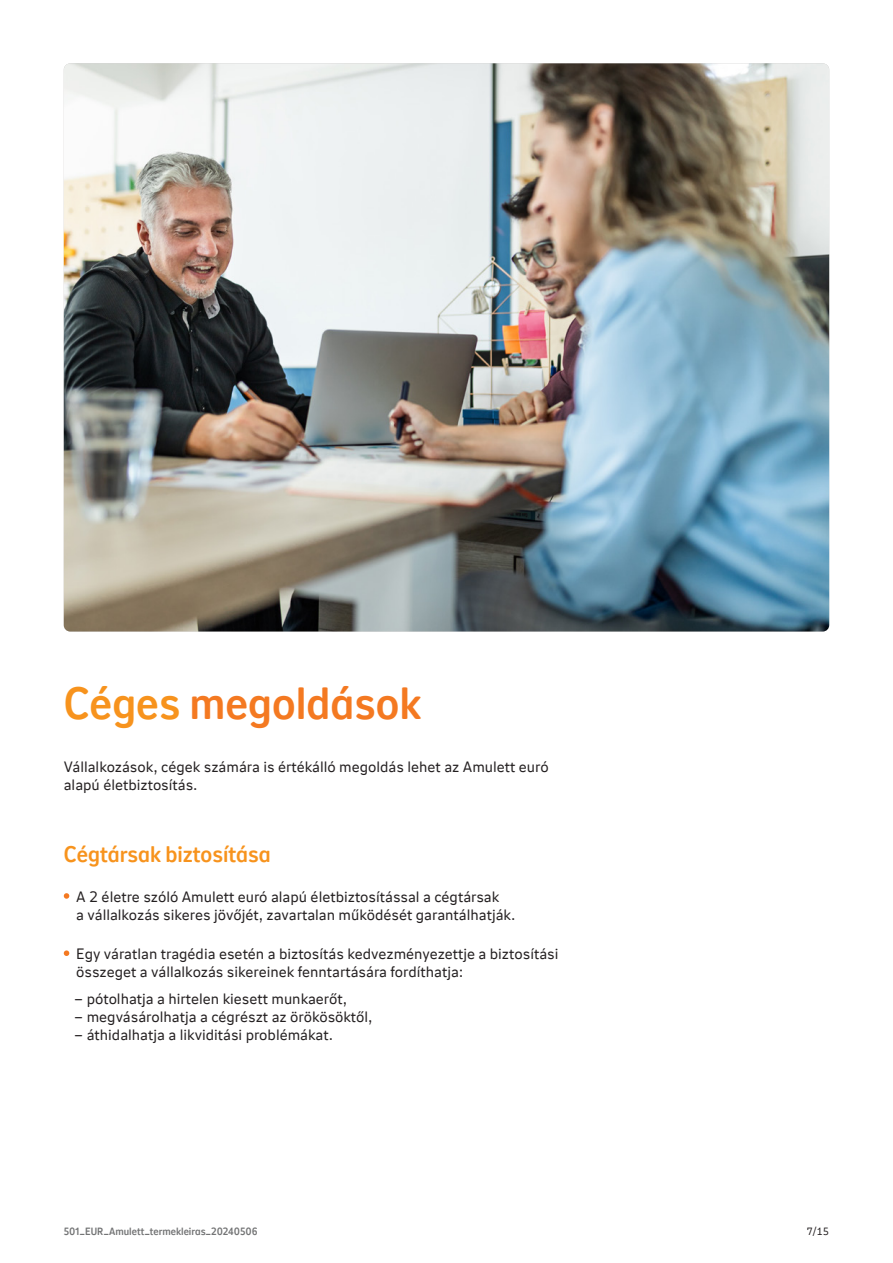
<style>
.page{position:relative;width:893px;height:1263px;background:#fff}
.page>*{position:absolute;margin:0;border:0;box-sizing:border-box;transform-origin:0 0}
.t1{font:45px "Nitti Grotesk NN Heading";color:#f47921}
.kiscím{font:22.5px "Nitti Grotesk NN Heading";color:#f7931d}
.kenyerszoveg{font:15px/18px "Nitti Grotesk NN Text";color:#231f20}
.t2{font:10.5px "Nitti Grotesk NN Heading";color:#737475}
.t3{font:10.5px "Nitti Grotesk NN Text";color:#231f20}
.s1{color:#f7931d}
</style>
<div class="page">
<svg style="left:64px;top:893px;width:5px;height:6px"></svg>
<svg style="left:64px;top:950px;width:5px;height:6px"></svg>
<img style="left:64px;top:63px;width:765px;height:568px">
<p class="t1" style="left:64px;top:671px;width:359px"><span class="s1">Céges</span> megoldások</p>
<p class="kenyerszoveg" style="left:64px;top:757px;width:486px">Vállalkozások, cégek számára is értékálló megoldás lehet az Amulett euró alapú életbiztosítás.</p>
<p class="kiscím" style="left:64px;top:838px;width:209px">Cégtársak biztosítása</p>
<p class="kenyerszoveg" style="left:76px;top:887px;width:441px">A 2 életre szóló Amulett euró alapú életbiztosítással a cégtársak<br>a vállalkozás sikeres jövőjét, zavartalan működését garantálhatják.</p>
<p class="kenyerszoveg" style="left:76px;top:944px;width:484px">Egy váratlan tragédia esetén a biztosítás kedvezményezettje a biztosítási összeget a vállalkozás sikereinek fenntartására fordíthatja:</p>
<p class="kenyerszoveg" style="left:74px;top:988px;width:274px">– pótolhatja a hirtelen kiesett munkaerőt,</p>
<p class="kenyerszoveg" style="left:74px;top:1006px;width:300px">– megvásárolhatja a cégrészt az örökösöktől,</p>
<p class="kenyerszoveg" style="left:74px;top:1024px;width:260px">– áthidalhatja a likviditási problémákat.</p>
<p class="t2" style="left:64px;top:1223px;width:195px">501_EUR_Amulett_termekleiras_20240506</p>
<p class="t3" style="left:807px;top:1224px;width:24px">7/15</p>
</div>
